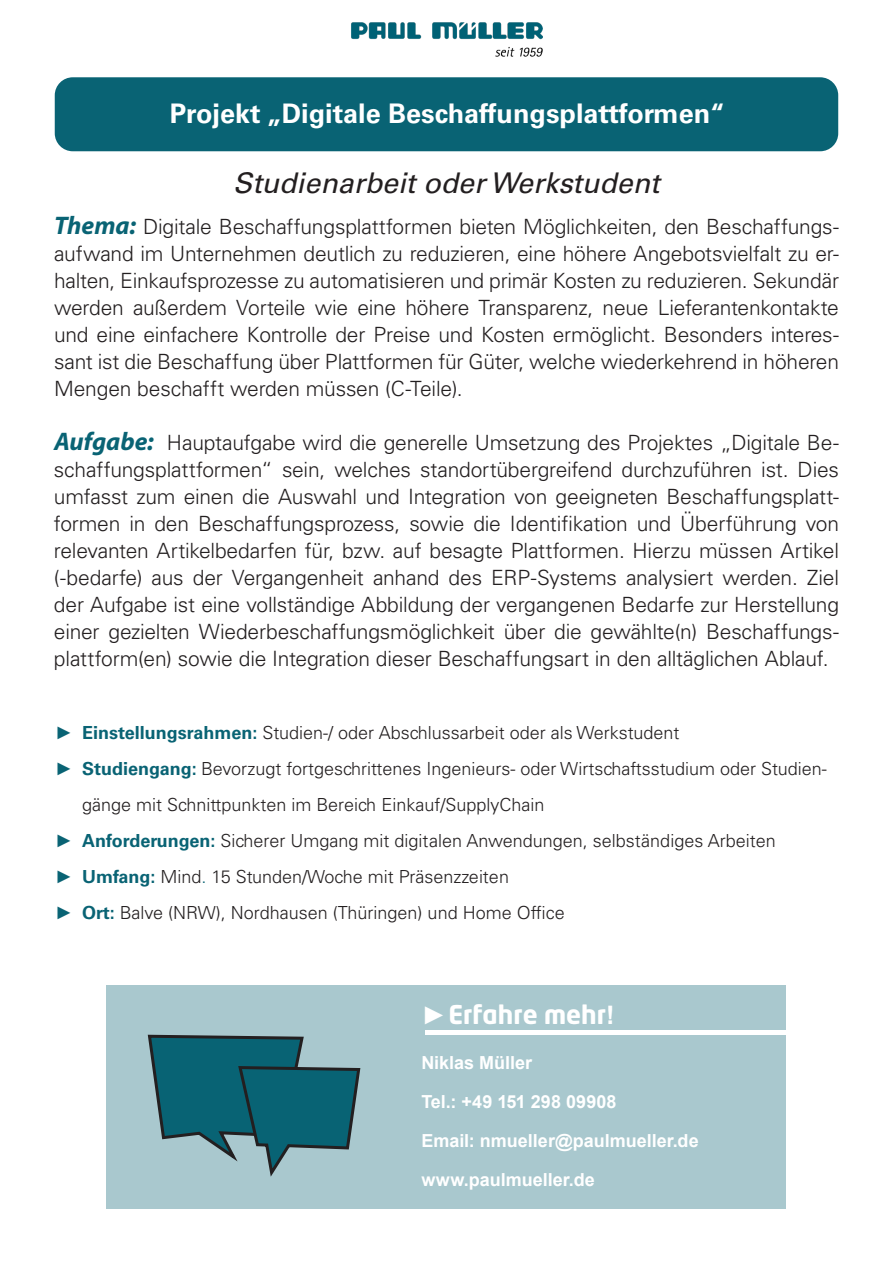
<style>
.page{position:relative;width:893px;height:1263px;background:#fff}
.page>*{position:absolute;margin:0;border:0;box-sizing:border-box;transform-origin:0 0}
.t1{font:italic 28.5px "Univers LT Std";color:#231f20}
.t2{font:700 27px "Univers LT Std";color:#fff}
.t3{font:700 25.5px "Neo Tech";color:#fff}
.t4{font:300 21px/27px "Univers LT Std";letter-spacing:-.01em;color:#231f20;text-align:justify}
.t5{font:300 18px "Univers LT Std";color:#231f20}
.t6{font:700 18px/39px "Arial";color:#fff}
.s1{font-family:"Myriad Pro";font-weight:700;font-style:italic;font-size:25.5px;color:#096374}
.s2{font-family:"Arial";font-weight:400;color:#096374}
.s3{font-weight:700;color:#096374}
.s4{color:#096374}
.s5{font-family:"Arial";font-weight:400}
.s6{font-family:"Arial"}
</style>
<div class="page">
<div style="left:106px;top:985px;width:680px;height:223px;background:#a9c8ce"></div>
<div style="left:55px;top:77px;width:783px;height:74px;background:#096374;border-radius:18px"></div>
<svg style="left:147px;top:1034px;width:214px;height:143px"></svg>
<div style="left:425px;top:1030px;width:413px;height:5px;background:#fff"></div>
<img style="left:351px;top:22px;width:191px;height:35px">
<p class="t2" style="left:170px;top:97px;width:557px">Projekt „Digitale Beschaffungsplattformen“</p>
<h1 class="t1" style="left:233px;top:166px;width:428px">Studienarbeit oder Werkstudent</h1>
<p class="t4" style="left:54px;top:213px;width:786px"><span class="s1">Thema:</span> Digitale Beschaffungsplattformen bieten Möglichkeiten, den Beschaffungs&shy;aufwand im Unternehmen deutlich zu reduzieren, eine höhere Angebotsvielfalt zu er&shy;halten, Einkaufsprozesse zu automatisieren und primär Kosten zu reduzieren. Sekundär werden außerdem Vorteile wie eine höhere Transparenz, neue Lieferantenkontakte und eine einfachere Kontrolle der Preise und Kosten ermöglicht. Besonders interes&shy;sant ist die Beschaffung über Plattformen für Güter, welche wiederkehrend in höheren Mengen beschafft werden müssen (C-Teile).</p>
<p class="t4" style="left:54px;top:429px;width:786px"><span class="s1">Aufgabe:</span> Hauptaufgabe wird die generelle Umsetzung des Projektes „Digitale Be&shy;schaffungsplattformen“ sein, welches standortübergreifend durchzuführen ist. Dies umfasst zum einen die Auswahl und Integration von geeigneten Beschaffungsplatt&shy;formen in den Beschaffungsprozess, sowie die Identifikation und Überführung von relevanten Artikelbedarfen für, bzw. auf besagte Plattformen. Hierzu müssen Artikel (-bedarfe) aus der Vergangenheit anhand des ERP-Systems analysiert werden. Ziel der Aufgabe ist eine vollständige Abbildung der vergangenen Bedarfe zur Herstellung einer gezielten Wiederbeschaffungsmöglichkeit über die gewählte(n) Beschaffungs&shy;plattform(en) sowie die Integration dieser Beschaffungsart in den alltäglichen Ablauf.</p>
<p class="t5" style="left:55px;top:722px;width:626px"><span class="s2">►</span> <span class="s3">Einstellungsrahmen:</span> Studien-/ oder Abschlussarbeit oder als Werkstudent</p>
<p class="t5" style="left:55px;top:758px;width:773px"><span class="s2">►</span> <span class="s3">Studiengang:</span> Bevorzugt fortgeschrittenes Ingenieurs- oder Wirtschaftsstudium oder Studien-</p>
<p class="t5" style="left:82px;top:794px;width:464px">gänge mit Schnittpunkten im Bereich Einkauf/SupplyChain</p>
<p class="t5" style="left:55px;top:830px;width:722px"><span class="s2">►</span> <span class="s3">Anforderungen:</span> Sicherer Umgang mit digitalen Anwendungen, selbständiges Arbeiten</p>
<p class="t5" style="left:55px;top:866px;width:455px"><span class="s2">►</span> <span class="s3">Umfang:</span> Mind<span class="s4">.</span> 15 Stunden/Woche mit Präsenzzeiten</p>
<p class="t5" style="left:55px;top:902px;width:511px"><span class="s2">►</span> <span class="s3">Ort:</span> Balve (NRW), Nordhausen (Thüringen) und Home Office</p>
<p class="t3" style="left:421px;top:1004px;width:195px"><span class="s5">►</span>Erfahre mehr<span class="s6">!</span></p>
<p class="t6" style="left:421px;top:1043px;width:279px">Niklas Müller<br>Tel.: +49 151 298 09908<br>Email: nmueller@paulmueller.de www.paulmueller.de</p>
</div>
